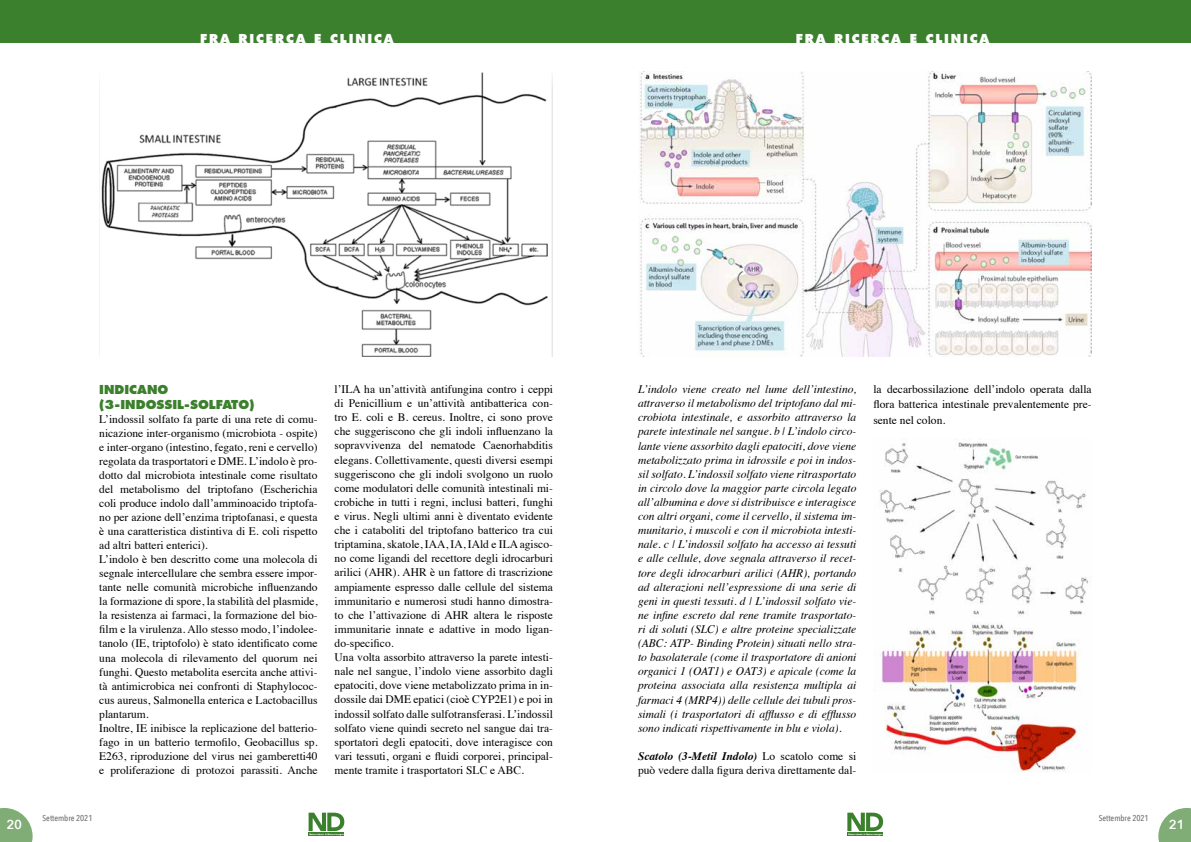
<style>
.page{position:relative;width:1191px;height:842px;background:#fff}
.page>*{position:absolute;margin:0;border:0;box-sizing:border-box;transform-origin:0 0}
.t1{font:600 13px "Avenir Next";color:#fff}
.t2{font:800 12px "Futura";letter-spacing:.15em;color:#fff}
.t3{font:800 12px/14.7px "Futura";color:#3b802c}
.t4{font:11.5px/14.1px "Times";color:#000}
.t5{font:italic 11.5px/14.1px "Times";color:#000;text-align:justify}
.t6{font:500 8.5px "Avenir Next Condensed";color:#706f6f}
.s1{font-weight:700;font-style:italic}
</style>
<div class="page">
<div style="left:0;top:0;width:595px;height:43px;background:#3b802c"></div>
<svg style="left:0;top:808px;width:33px;height:34px"></svg>
<svg style="left:1158px;top:808px;width:33px;height:34px"></svg>
<div style="left:595px;top:0;width:596px;height:43px;background:#3b802c"></div>
<svg style="left:308px;top:813px;width:36px;height:23px"></svg>
<svg style="left:847px;top:813px;width:36px;height:23px"></svg>
<img style="left:99px;top:72px;width:454px;height:285px">
<img style="left:638px;top:72px;width:453px;height:285px">
<img style="left:873px;top:442px;width:217px;height:330px">
<p class="t2" style="left:200px;top:31px;width:195px">FRA RICERCA E CLINICA</p>
<p class="t2" style="left:795px;top:31px;width:195px">FRA RICERCA E CLINICA</p>
<p class="t3" style="left:99px;top:382px;width:157px">INDICANO (3-INDOSSIL-SOLFATO)</p>
<p class="t4" style="left:99px;top:411px;width:220px">L’indossil solfato fa parte di una rete di comu&shy;nicazione inter-organismo (microbiota - ospite) e inter-organo (intestino, fegato, reni e cervello) regolata da trasportatori e DME. L’indolo è pro&shy;dotto dal microbiota intestinale come risultato del metabolismo del triptofano (Escherichia coli produce indolo dall’amminoacido triptofa&shy;no per azione dell’enzima triptofanasi, e questa è una caratteristica distintiva di E. coli rispetto ad altri batteri enterici).<br>L’indolo è ben descritto come una molecola di segnale intercellulare che sembra essere impor&shy;tante nelle comunità microbiche influenzando la formazione di spore, la stabilità del plasmide, la resistenza ai farmaci, la formazione del bio&shy;film e la virulenza. Allo stesso modo, l’indolee&shy;tanolo (IE, triptofolo) è stato identificato come una molecola di rilevamento del quorum nei funghi. Questo metabolita esercita anche attivi&shy;tà antimicrobica nei confronti di Staphylococ&shy;cus aureus, Salmonella enterica e Lactobacillus plantarum.<br>Inoltre, IE inibisce la replicazione del batterio&shy;fago in un batterio termofilo, Geobacillus sp.<br>E263, riproduzione del virus nei gamberetti40 e proliferazione di protozoi parassiti. Anche</p>
<p class="t4" style="left:334px;top:381px;width:220px">l’ILA ha un’attività antifungina contro i ceppi di Penicillium e un’attività antibatterica con&shy;tro E. coli e B. cereus. Inoltre, ci sono prove che suggeriscono che gli indoli influenzano la sopravvivenza del nematode Caenorhabditis elegans. Collettivamente, questi diversi esempi suggeriscono che gli indoli svolgono un ruolo come modulatori delle comunità intestinali mi&shy;crobiche in tutti i regni, inclusi batteri, funghi e virus. Negli ultimi anni è diventato evidente che i cataboliti del triptofano batterico tra cui triptamina, skatole, IAA, IA, IAld e ILA agisco&shy;no come ligandi del recettore degli idrocarburi arilici (AHR). AHR è un fattore di trascrizione ampiamente espresso dalle cellule del sistema immunitario e numerosi studi hanno dimostra&shy;to che l’attivazione di AHR altera le risposte immunitarie innate e adattive in modo ligan&shy;do-specifico.<br>Una volta assorbito attraverso la parete intesti&shy;nale nel sangue, l’indolo viene assorbito dagli epatociti, dove viene metabolizzato prima in in&shy;dossile dai DME epatici (cioè CYP2E1) e poi in indossil solfato dalle sulfotransferasi. L’indossil solfato viene quindi secreto nel sangue dai tra&shy;sportatori degli epatociti, dove interagisce con vari tessuti, organi e fluidi corporei, principal&shy;mente tramite i trasportatori SLC e ABC.</p>
<p class="t5" style="left:638px;top:381px;width:220px">L’indolo viene creato nel lume dell’intestino, attraverso il metabolismo del triptofano dal mi&shy;crobiota intestinale, e assorbito attraverso la parete intestinale nel sangue. b | L’indolo circo&shy;lante viene assorbito dagli epatociti, dove viene metabolizzato prima in idrossile e poi in indos&shy;sil solfato. L’indossil solfato viene ritrasportato in circolo dove la maggior parte circola legato all’albumina e dove si distribuisce e interagisce con altri organi, come il cervello, il sistema im&shy;munitario, i muscoli e con il microbiota intesti&shy;nale. c | L’indossil solfato ha accesso ai tessuti e alle cellule, dove segnala attraverso il recet&shy;tore degli idrocarburi arilici (AHR), portando ad alterazioni nell’espressione di una serie di geni in questi tessuti. d | L’indossil solfato vie&shy;ne infine escreto dal rene tramite trasportato&shy;ri di soluti (SLC) e altre proteine specializzate (ABC: ATP- Binding Protein) situati nello stra&shy;to basolaterale (come il trasportatore di anioni organici 1 (OAT1) e OAT3) e apicale (come la proteina associata alla resistenza multipla ai farmaci 4 (MRP4)) delle cellule dei tubuli pros&shy;simali (i trasportatori di afflusso e di efflusso sono indicati rispettivamente in blu e viola).</p>
<p class="t4" style="left:638px;top:748px;width:220px"><span class="s1">Scatolo (3-Metil Indolo)</span> Lo scatolo come si può vedere dalla figura deriva direttamente dal-</p>
<p class="t4" style="left:873px;top:381px;width:220px;line-height:15.3px;text-align:justify">la decarbossilazione dell’indolo operata dalla flora batterica intestinale prevalentemente pre&shy;sente nel colon.</p>
<p class="t6" style="left:43px;top:813px;width:51px">Settembre 2021</p>
<p class="t6" style="left:1098px;top:813px;width:51px">Settembre 2021</p>
<p class="t1" style="left:6px;top:813px;width:17px">20</p>
<p class="t1" style="left:1168px;top:813px;width:17px">21</p>
</div>
